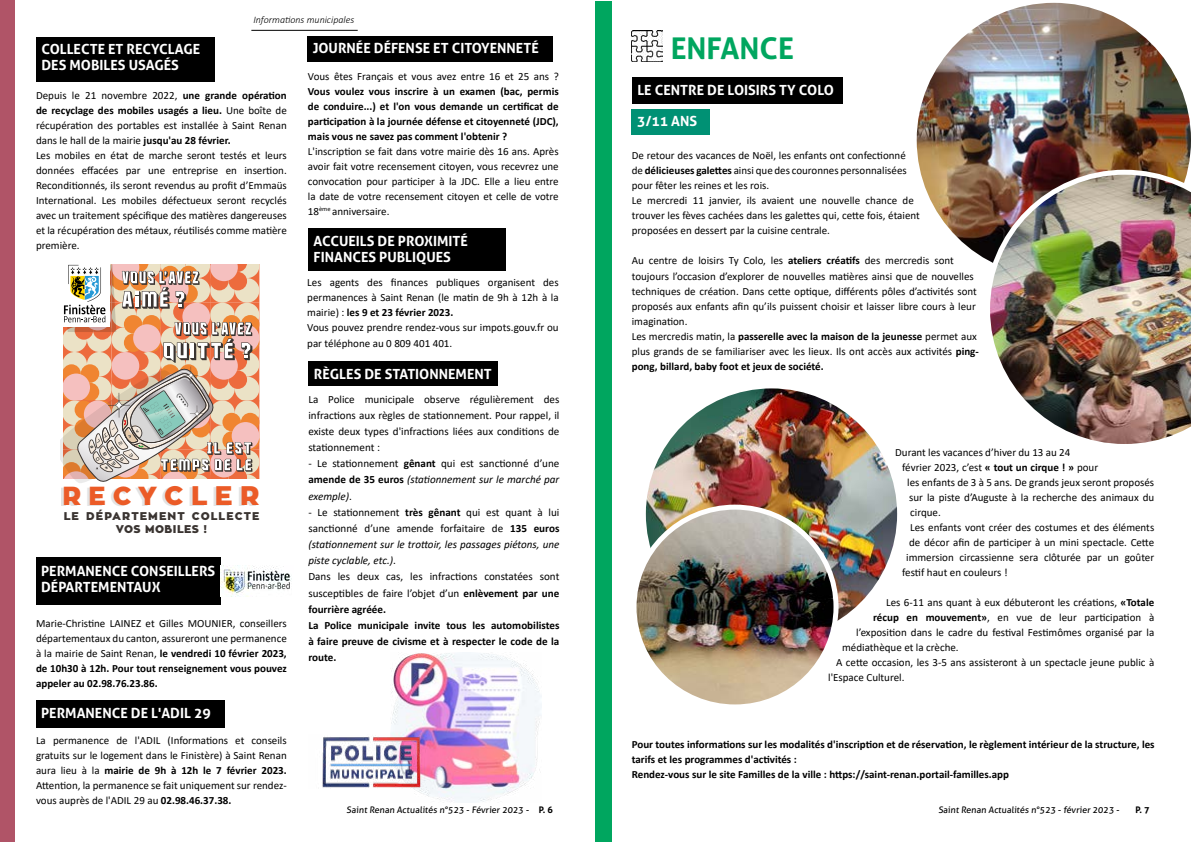
<style>
.page{position:relative;width:1191px;height:842px;background:#fff}
.page>*{position:absolute;margin:0;border:0;box-sizing:border-box;transform-origin:0 0}
.t1{font:700 30px "Aller";color:#00a65f}
.t2{font:900 26px "Zona Pro";color:#eb5b27}
.t3{font:700 14px/16.8px "Aller";color:#fff}
.t4{font:900 11.2px/13.1px "Zona Pro";letter-spacing:.095em;color:#3a3431;text-align:center}
.t5{font:700 11.1px/16.2px "Calibri";color:#000}
.t6{font:11.1px/16.2px "Calibri";color:#000;text-align:justify}
.t7{font:11px/15px "Calibri";color:#000}
.t8{font:700 11px/15px "Calibri";color:#000}
.t9{font:italic 300 10px "Calibri";color:#000}
.t10{font:9px "Aller";color:#000}
.t11{font:700 9px "Aller";color:#000}
.s1{font-weight:700}
.s2{font-size:26.7px}
.s3{font-style:italic}
.s4{font-weight:400}
.s5{font-weight:400;font-style:italic}
</style>
<div class="page">
<div style="left:0;top:0;width:15px;height:842px;background:#b05467"></div>
<hr style="left:251px;top:30px;width:107px;height:1px;background:#000">
<div style="left:595px;top:1px;width:17px;height:841px;background:#00a65f"></div>
<div style="left:631px;top:109px;width:78px;height:26px;background:#009174"></div>
<div style="left:632px;top:77px;width:210px;height:27px;background:#000"></div>
<img style="left:391px;top:653px;width:150px;height:149px">
<img style="left:631px;top:30px;width:32px;height:32px">
<div style="left:308px;top:228px;width:197px;height:43px;background:#000"></div>
<img style="left:916px;top:3px;width:275px;height:274px;border-radius:137px">
<img style="left:985px;top:170px;width:206px;height:274px">
<img style="left:647px;top:389px;width:249px;height:232px">
<img style="left:637px;top:507px;width:199px;height:196px">
<div style="left:631px;top:505px;width:207px;height:204px;border:5px solid #fff;border-radius:50%"></div>
<div style="left:36px;top:37px;width:178px;height:44px;background:#000"></div>
<div style="left:307px;top:36px;width:245px;height:26px;background:#000"></div>
<svg style="left:60px;top:264px;width:199px;height:219px;background:#d8b59f"></svg>
<div style="left:36px;top:557px;width:184px;height:48px;background:#000"></div>
<div style="left:36px;top:700px;width:189px;height:28px;background:#000"></div>
<img style="left:220px;top:565px;width:72px;height:31px">
<div style="left:308px;top:362px;width:190px;height:24px;background:#000"></div>
<img style="left:322px;top:735px;width:113px;height:54px">
<p class="t9" style="left:253px;top:13px;width:102px">Informations municipales</p>
<p class="t3" style="left:41px;top:40px;width:160px">COLLECTE ET RECYCLAGE<br>DES MOBILES USAGÉS</p>
<p class="t3" style="left:313px;top:39px;width:228px">JOURNÉE DÉFENSE ET CITOYENNETÉ</p>
<p class="t7" style="left:36px;top:87px;width:252px">Depuis le 21 novembre 2022, <span class="s1">une grande opération de recyclage des mobiles usagés a lieu.</span> Une boîte de récupération des portables est installée à Saint Renan dans le hall de la mairie <span class="s1">jusqu'au 28 février.<br></span>Les mobiles en état de marche seront testés et leurs données effacées par une entreprise en insertion.<br>Reconditionnés, ils seront revendus au profit d’Emmaüs International. Les mobiles défectueux seront recyclés avec un traitement spécifique des matières dangereuses et la récupération des métaux, réutilisés comme matière première.</p>
<p class="t7" style="left:308px;top:69px;width:252px">Vous êtes Français et vous avez entre 16 et 25 ans ?</p>
<p class="t8" style="left:308px;top:84px;width:252px;text-align:justify">Vous voulez vous inscrire à un examen (bac, permis de conduire...) et l'on vous demande un certificat de participation à la journée défense et citoyenneté (JDC), mais vous ne savez pas comment l'obtenir ?</p>
<p class="t7" style="left:308px;top:144px;width:252px;text-align:justify">L'inscription se fait dans votre mairie dès 16 ans. Après avoir fait votre recensement citoyen, vous recevrez une convocation pour participer à la JDC. Elle a lieu entre la date de votre recensement citoyen et celle de votre 18<sup>ème</sup> anniversaire.</p>
<p class="t3" style="left:314px;top:232px;width:156px">ACCUEILS DE PROXIMITÉ<br>FINANCES PUBLIQUES</p>
<p class="t7" style="left:307px;top:275px;width:253px">Les agents des finances publiques organisent des permanences à Saint Renan (le matin de 9h à 12h à la mairie) : <span class="s1">les 9 et 23 février 2023.<br></span>Vous pouvez prendre rendez-vous sur impots.gouv.fr ou par téléphone au 0 809 401 401.</p>
<h2 class="t2" style="left:63px;top:478px;width:198px">RECY<span class="s2">CLER</span></h2>
<p class="t4" style="left:64px;top:510px;width:197px">LE DÉPARTEMENT COLLECTE<br>VOS MOBILES !</p>
<p class="t3" style="left:41px;top:562px;width:176px">PERMANENCE CONSEILLERS<br>DÉPARTEMENTAUX</p>
<p class="t7" style="left:36px;top:615px;width:252px;text-align:justify">Marie-Christine LAINEZ et Gilles MOUNIER, conseillers départementaux du canton, assureront une permanence à la mairie de Saint Renan, <span class="s1">le vendredi 10 février 2023, de 10h30 à 12h. Pour tout renseignement vous pouvez appeler au 02.98.76.23.86.</span></p>
<p class="t3" style="left:41px;top:705px;width:171px">PERMANENCE DE L'ADIL 29</p>
<p class="t3" style="left:314px;top:366px;width:179px">RÈGLES DE STATIONNEMENT</p>
<p class="t6" style="left:308px;top:390px;width:252px">La Police municipale observe régulièrement des infractions aux règles de stationnement. Pour rappel, il existe deux types d'infractions liées aux conditions de stationnement :</p>
<p class="t6" style="left:308px;top:455px;width:253px">- Le stationnement <span class="s1">gênant</span> qui est sanctionné d’une <span class="s1">amende de 35 euros</span> <span class="s3">(stationnement sur le marché par exemple)</span>.</p>
<p class="t5" style="left:308px;top:504px;width:253px"><span class="s4">- Le stationnement</span> très gênant <span class="s4">qui est quant à lui sanctionné d’une amende forfaitaire de</span> 135 euros <span class="s5">(stationnement sur le trottoir, les passages piétons, une piste cyclable, etc.)</span><span class="s4">.<br>Dans les deux cas, les infractions constatées sont susceptibles de faire l’objet d’un</span> enlèvement par une fourrière agréée.<br>La Police municipale invite tous les automobilistes à faire preuve de civisme et à respecter le code de la route.</p>
<h1 class="t1" style="left:670px;top:30px;width:125px">ENFANCE</h1>
<p class="t3" style="left:637px;top:81px;width:198px">LE CENTRE DE LOISIRS TY COLO</p>
<p class="t3" style="left:637px;top:112px;width:61px">3/11 ANS</p>
<p class="t7" style="left:632px;top:148px;width:290px">De retour des vacances de Noël, les enfants ont confectionné<br>de <span class="s1">délicieuses galettes</span> ainsi que des couronnes personnalisées pour fêter les reines et les rois.<br>Le mercredi 11 janvier, ils avaient une nouvelle chance de trouver les fèves cachées dans les galettes qui, cette fois, étaient proposées en dessert par la cuisine centrale.</p>
<p class="t7" style="left:632px;top:253px;width:349px">Au centre de loisirs Ty Colo, les <span class="s1">ateliers créatifs</span> des mercredis sont toujours l’occasion d’explorer de nouvelles matières ainsi que de nouvelles techniques de création. Dans cette optique, différents pôles d’activités sont proposés aux enfants afin qu’ils puissent choisir et laisser libre cours à leur imagination.<br>Les mercredis matin, la <span class="s1">passerelle avec la maison de la jeunesse</span> permet aux plus grands de se familiariser avec les lieux. Ils ont accès aux activités <span class="s1">ping&shy;pong, billard, baby foot et jeux de société.</span></p>
<p class="t7" style="left:895px;top:444px;width:176px">Durant les vacances d’hiver du 13 au 24</p>
<p class="t7" style="left:902px;top:459px;width:198px">février 2023, c’est <span class="s1">« tout un cirque ! »</span> pour</p>
<p class="t7" style="left:907px;top:474px;width:248px">les enfants de 3 à 5 ans. De grands jeux seront proposés</p>
<p class="t7" style="left:909px;top:489px;width:246px">sur la piste d’Auguste à la recherche des animaux du</p>
<p class="t7" style="left:910px;top:504px;width:32px">cirque.</p>
<p class="t7" style="left:910px;top:519px;width:245px">Les enfants vont créer des costumes et des éléments</p>
<p class="t7" style="left:909px;top:534px;width:247px">de décor afin de participer à un mini spectacle. Cette</p>
<p class="t7" style="left:906px;top:549px;width:250px">immersion circassienne sera clôturée par un goûter</p>
<p class="t7" style="left:902px;top:564px;width:107px">festif haut en couleurs !</p>
<p class="t7" style="left:886px;top:594px;width:270px">Les 6-11 ans quant à eux débuteront les créations, <span class="s1">«Totale</span></p>
<p class="t7" style="left:873px;top:609px;width:283px"><span class="s1">récup en mouvement»</span>, en vue de leur participation à</p>
<p class="t7" style="left:856px;top:624px;width:299px">l’exposition dans le cadre du festival Festimômes organisé par la</p>
<p class="t7" style="left:842px;top:639px;width:118px">médiathèque et la crèche.</p>
<p class="t7" style="left:836px;top:654px;width:320px">A cette occasion, les 3-5 ans assisteront à un spectacle jeune public à</p>
<p class="t7" style="left:828px;top:669px;width:78px">l'Espace Culturel.</p>
<p class="t7" style="left:36px;top:732px;width:252px;text-align:justify">La permanence de l'ADIL (Informations et conseils gratuits sur le logement dans le Finistère) à Saint Renan aura lieu à la <span class="s1">mairie de 9h à 12h le 7 février 2023.<br></span>Attention, la permanence se fait uniquement sur rendez&shy;vous auprès de l'ADIL 29 au <span class="s1">02.98.46.37.38.</span></p>
<p class="t8" style="left:632px;top:736px;width:524px">Pour toutes informations sur les modalités d'inscription et de réservation, le règlement intérieur de la structure, les tarifs et les programmes d'activités :<br>Rendez-vous sur le site Familles de la ville : https://saint-renan.portail-familles.app</p>
<p class="t10" style="left:347px;top:804px;width:208px">Saint Renan Actualités n°523 - Février 2023 - <span class="s1">P. 6</span></p>
<p class="t10" style="left:938px;top:804px;width:184px">Saint Renan Actualités n°523 - février 2023 -</p>
<p class="t11" style="left:1135px;top:804px;width:16px">P. 7</p>
</div>
